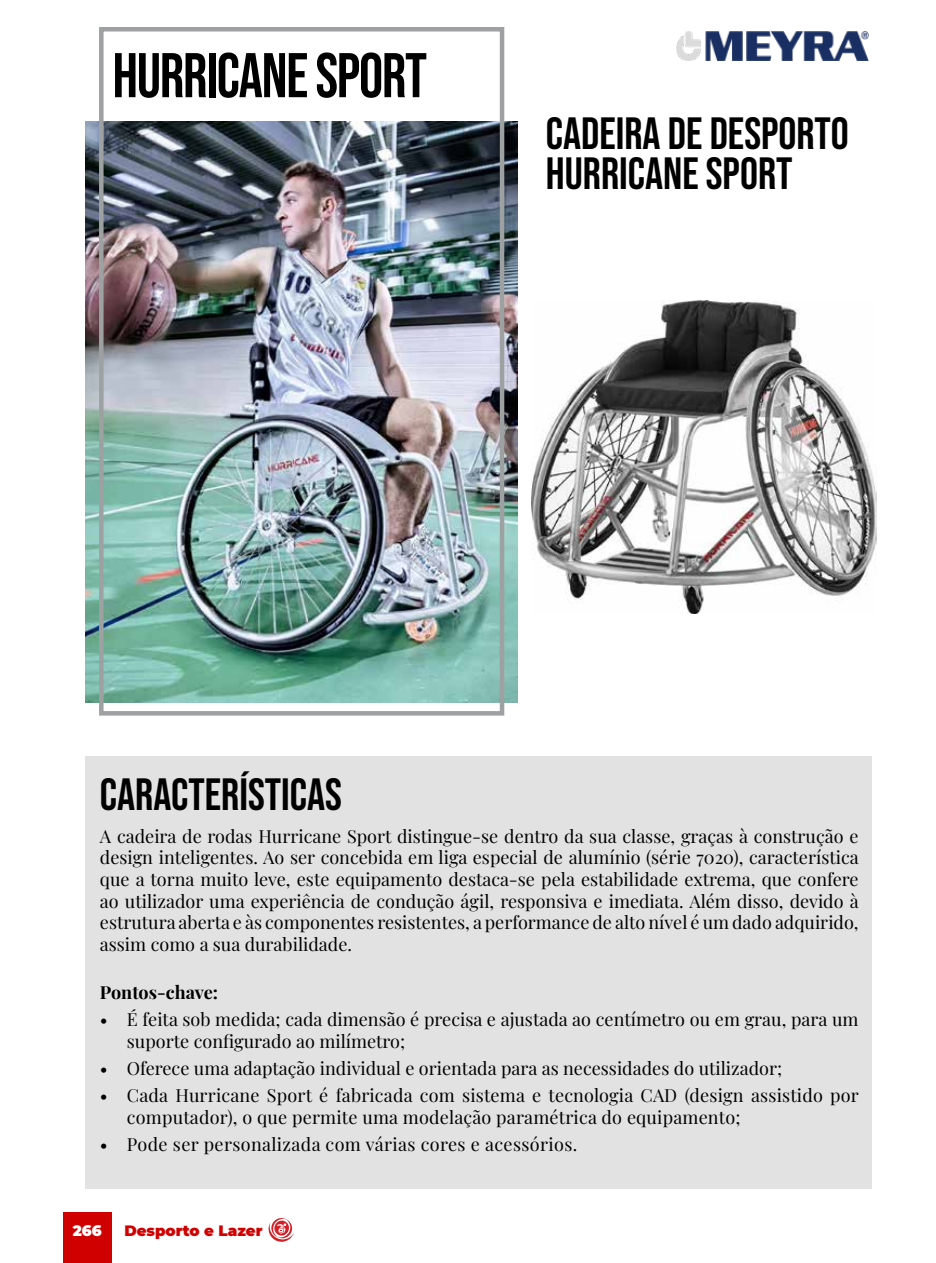
<style>
.page{position:relative;width:936px;height:1263px;background:#fff}
.page>*{position:absolute;margin:0;border:0;box-sizing:border-box;transform-origin:0 0}
.t1{font:63px "Bebas Neue";letter-spacing:-.02em;color:#000;scale:.96 1}
.t2{font:45px/40.5px "Bebas Neue";color:#000}
.t3{font:18px/21.6px "Playfair Display";color:#000}
.t4{font:18px "Playfair Display";letter-spacing:.02em;color:#000}
.t5{font:700 18px "Playfair Display";color:#000}
.t6{font:900 15px "Montserrat";color:#d10000}
.t7{font:900 15px "Montserrat";color:#fff}
</style>
<div class="page">
<div style="left:63px;top:1213px;width:49px;height:50px;background:#d10000"></div>
<svg style="left:268px;top:1218px;width:26px;height:24px"></svg>
<img style="left:676px;top:32px;width:192px;height:28px">
<img style="left:86px;top:122px;width:432px;height:580px">
<div style="left:99px;top:27px;width:405px;height:689px;border:4px solid #9ea1a2"></div>
<div style="left:86px;top:756px;width:786px;height:432px;background:#e2e2e3"></div>
<img style="left:531px;top:300px;width:345px;height:313px">
<h1 class="t1" style="left:112px;top:40px;width:329px">HURRICANE SPORT</h1>
<h2 class="t2" style="left:546px;top:112px;width:304px">CADEIRA DE DESPORTO<br>HURRICANE SPORT</h2>
<h2 class="t2" style="left:100px;top:773px;width:243px">CARACTERÍSTICAS</h2>
<p class="t3" style="left:100px;top:824px;width:760px;text-align:justify">A cadeira de rodas Hurricane Sport distingue-se dentro da sua classe, graças à construção e design inteligentes. Ao ser concebida em liga especial de alumínio (série 7020), característica que a torna muito leve, este equipamento destaca-se pela estabilidade extrema, que confere ao utilizador uma experiência de condução ágil, responsiva e imediata. Além disso, devido à estrutura aberta e às componentes resistentes, a performance de alto nível é um dado adquirido, assim como a sua durabilidade.</p>
<p class="t5" style="left:100px;top:978px;width:120px">Pontos-chave:</p>
<p class="t3" style="left:127px;top:1007px;width:733px;text-indent:-27px">• É feita sob medida; cada dimensão é precisa e ajustada ao centímetro ou em grau, para um suporte configurado ao milímetro;</p>
<p class="t3" style="left:100px;top:1056px;width:683px">• Oferece uma adaptação individual e orientada para as necessidades do utilizador;</p>
<p class="t3" style="left:127px;top:1083px;width:733px;text-indent:-27px">• Cada Hurricane Sport é fabricada com sistema e tecnologia CAD (design assistido por computador), o que permite uma modelação paramétrica do equipamento;</p>
<p class="t4" style="left:100px;top:1130px;width:479px">• Pode ser personalizada com várias cores e acessórios.</p>
<p class="t7" style="left:73px;top:1219px;width:30px">266</p>
<p class="t6" style="left:124px;top:1219px;width:140px">Desporto e Lazer</p>
</div>
